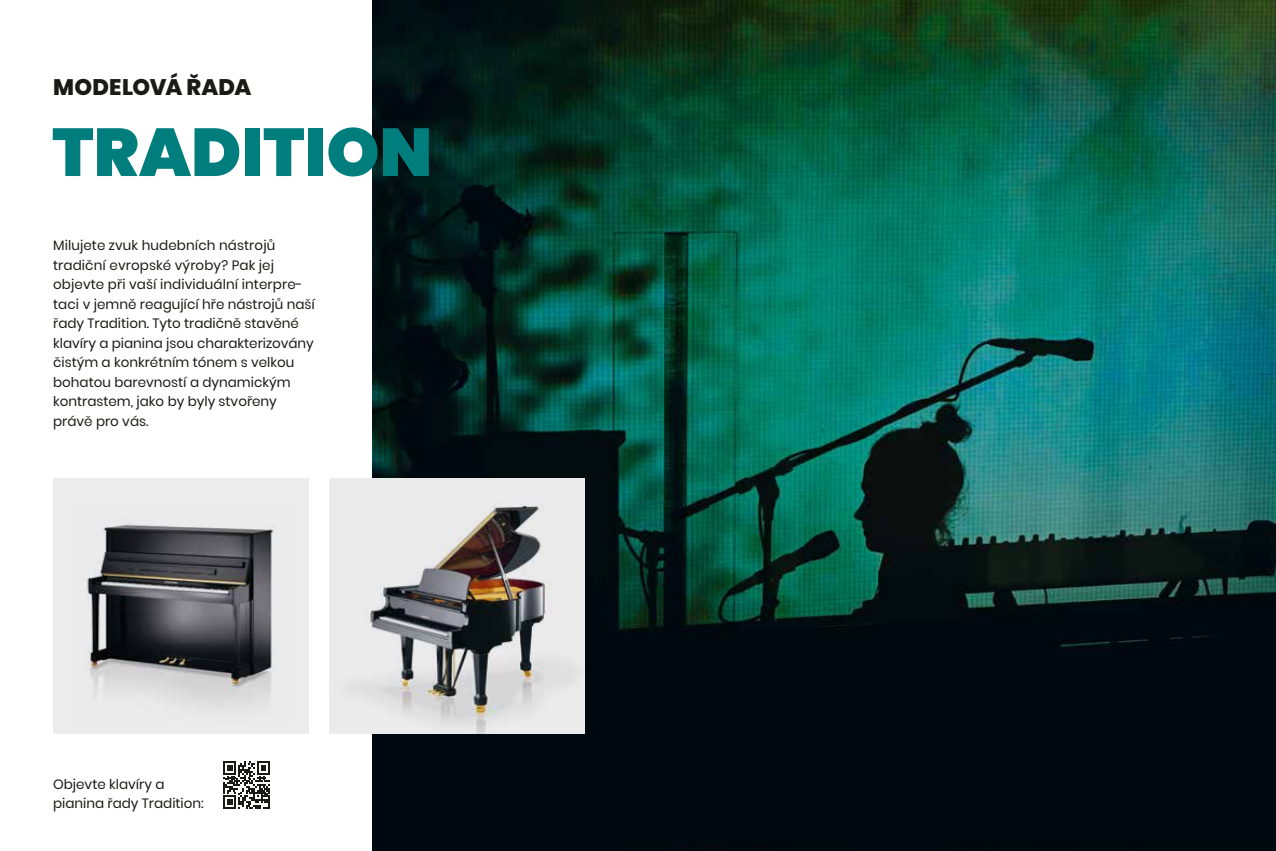
<style>
.page{position:relative;width:1276px;height:851px;background:#fff}
.page>*{position:absolute;margin:0;border:0;box-sizing:border-box;transform-origin:0 0}
.t1{font:900 67.5px "Poppins";color:#007d7d}
.t2{font:800 22.5px "Poppins";letter-spacing:.005em;color:#1a1a18}
.t3{font:13.5px/19.5px "Poppins";color:#1a1a18}
</style>
<div class="page">
<img style="left:372px;top:0;width:904px;height:850px">
<div style="left:53px;top:478px;width:255px;height:255px;background:#ececed"></div>
<img style="left:85px;top:524px;width:189px;height:184px">
<img style="left:330px;top:478px;width:255px;height:255px">
<svg style="left:223px;top:761px;width:47px;height:47px"></svg>
<h2 class="t2" style="left:53px;top:74px;width:200px">MODELOVÁ ŘADA</h2>
<h1 class="t1" style="left:52px;top:113px;width:381px">TRADITION</h1>
<p class="t3" style="left:53px;top:236px;width:263px">Milujete zvuk hudebních nástrojů tradiční evropské výroby? Pak jej objevte při vaší individuální interpre&shy;taci v jemně reagující hře nástrojů naší řady Tradition. Tyto tradičně stavěné klavíry a pianina jsou charakterizovány čistým a konkrétním tónem s velkou bohatou barevností a dynamickým kontrastem, jako by byly stvořeny právě pro vás.</p>
<p class="t3" style="left:53px;top:774px;width:152px">Objevte klavíry a pianina řady Tradition:</p>
</div>
